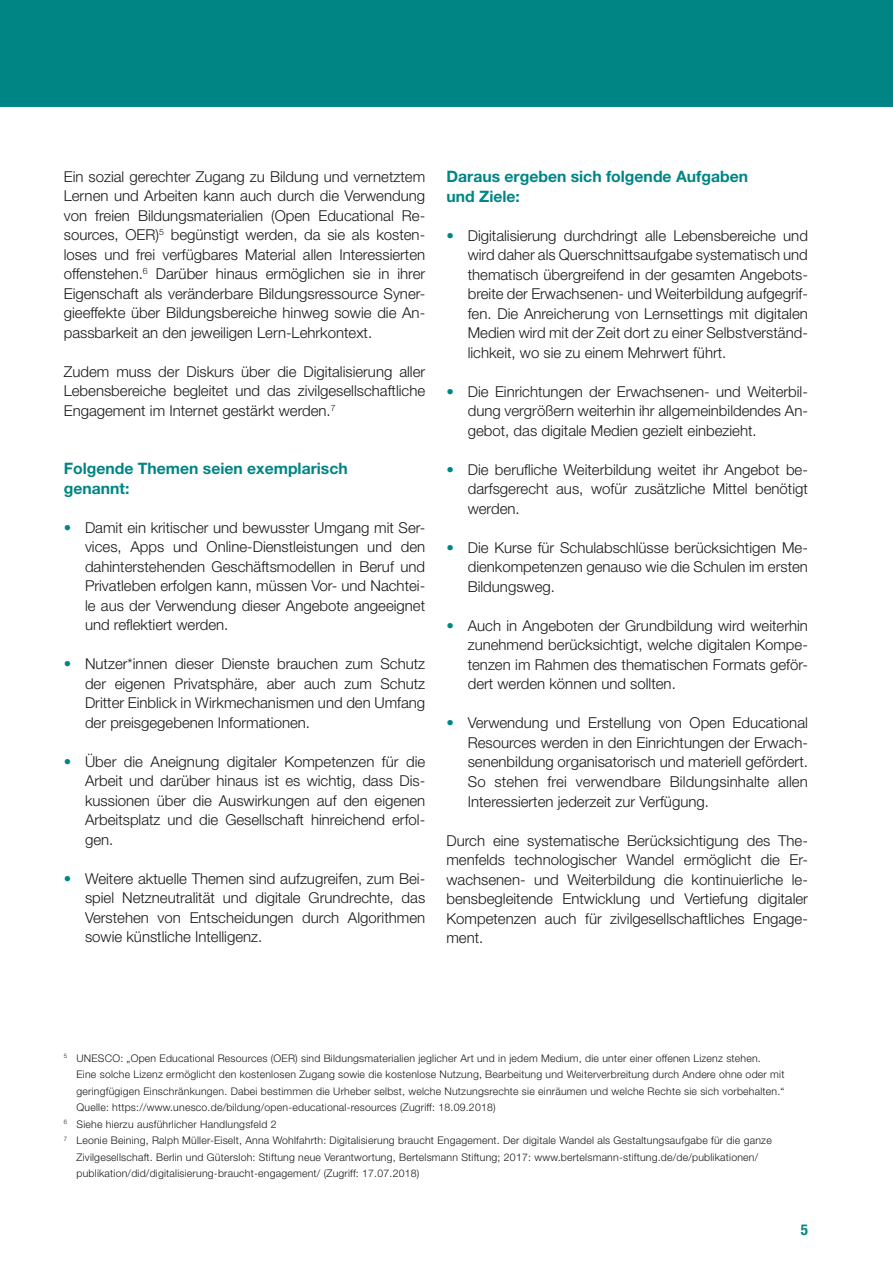
<style>
.page{position:relative;width:893px;height:1263px;background:#fff}
.page>*{position:absolute;margin:0;border:0;box-sizing:border-box;transform-origin:0 0}
.t1{font:700 15.75px/19.5px "Helvetica Neue LT";color:#008585}
.t2{font:300 15px/19.5px "Helvetica Neue LT";color:#1a1918;text-align:justify}
.t3{font:700 condensed 15px "Helvetica Neue LT Std";color:#008585}
.t4{font:300 10.5px "Helvetica Neue LT";letter-spacing:.02em;color:#1a1918}
.s1{color:#008585}
</style>
<div class="page">
<div style="left:0;top:0;width:893px;height:106px;background:#008585"></div>
<p class="t2" style="left:64px;top:166px;width:363px">Ein sozial gerechter Zugang zu Bildung und vernetztem Lernen und Arbeiten kann auch durch die Verwendung von freien Bildungsmaterialien (Open Educational Re&shy;sources, OER)<sup>5</sup> begünstigt werden, da sie als kosten&shy;loses und frei verfügbares Material allen Interessierten offenstehen.<sup>6</sup> Darüber hinaus ermöglichen sie in ihrer Eigenschaft als veränderbare Bildungsressource Syner&shy;gieeffekte über Bildungsbereiche hinweg sowie die An&shy;passbarkeit an den jeweiligen Lern-Lehrkontext.</p>
<p class="t2" style="left:64px;top:361px;width:363px">Zudem muss der Diskurs über die Digitalisierung aller Lebensbereiche begleitet und das zivilgesellschaftliche Engagement im Internet gestärkt werden.<sup>7</sup></p>
<p class="t1" style="left:64px;top:459px;width:285px">Folgende Themen seien exemplarisch genannt:</p>
<p class="t2" style="left:85px;top:517px;width:342px;text-indent:-21px"><span class="s1">•</span> Damit ein kritischer und bewusster Umgang mit Ser&shy;vices, Apps und Online-Dienstleistungen und den dahinterstehenden Geschäftsmodellen in Beruf und Privatleben erfolgen kann, müssen Vor- und Nachtei&shy;le aus der Verwendung dieser Angebote angeeignet und reflektiert werden.</p>
<p class="t2" style="left:85px;top:654px;width:342px;text-indent:-21px"><span class="s1">•</span> Nutzer*innen dieser Dienste brauchen zum Schutz der eigenen Privatsphäre, aber auch zum Schutz Dritter Einblick in Wirkmechanismen und den Umfang der preisgegebenen Informationen.</p>
<p class="t2" style="left:85px;top:751px;width:342px;text-indent:-21px"><span class="s1">•</span> Über die Aneignung digitaler Kompetenzen für die Arbeit und darüber hinaus ist es wichtig, dass Dis&shy;kussionen über die Auswirkungen auf den eigenen Arbeitsplatz und die Gesellschaft hinreichend erfol&shy;gen.</p>
<p class="t2" style="left:85px;top:868px;width:342px;text-indent:-21px"><span class="s1">•</span> Weitere aktuelle Themen sind aufzugreifen, zum Bei&shy;spiel Netzneutralität und digitale Grundrechte, das Verstehen von Entscheidungen durch Algorithmen sowie künstliche Intelligenz.</p>
<p class="t1" style="left:446px;top:167px;width:303px">Daraus ergeben sich folgende Aufgaben und Ziele:</p>
<p class="t2" style="left:468px;top:226px;width:342px;text-indent:-21px"><span class="s1">•</span> Digitalisierung durchdringt alle Lebensbereiche und wird daher als Querschnittsaufgabe systematisch und thematisch übergreifend in der gesamten Angebots&shy;breite der Erwachsenen- und Weiterbildung aufgegrif&shy;fen. Die Anreicherung von Lernsettings mit digitalen Medien wird mit der Zeit dort zu einer Selbstverständ&shy;lichkeit, wo sie zu einem Mehrwert führt.</p>
<p class="t2" style="left:468px;top:382px;width:342px;text-indent:-21px"><span class="s1">•</span> Die Einrichtungen der Erwachsenen- und Weiterbil&shy;dung vergrößern weiterhin ihr allgemeinbildendes An&shy;gebot, das digitale Medien gezielt einbezieht.</p>
<p class="t2" style="left:468px;top:460px;width:342px;text-indent:-21px"><span class="s1">•</span> Die berufliche Weiterbildung weitet ihr Angebot be&shy;darfsgerecht aus, wofür zusätzliche Mittel benötigt werden.</p>
<p class="t2" style="left:468px;top:538px;width:342px;text-indent:-21px"><span class="s1">•</span> Die Kurse für Schulabschlüsse berücksichtigen Me&shy;dienkompetenzen genauso wie die Schulen im ersten Bildungsweg.</p>
<p class="t2" style="left:468px;top:616px;width:342px;text-indent:-21px"><span class="s1">•</span> Auch in Angeboten der Grundbildung wird weiterhin zunehmend berücksichtigt, welche digitalen Kompe&shy;tenzen im Rahmen des thematischen Formats geför&shy;dert werden können und sollten.</p>
<p class="t2" style="left:468px;top:713px;width:342px;text-indent:-21px"><span class="s1">•</span> Verwendung und Erstellung von Open Educational Resources werden in den Einrichtungen der Erwach&shy;senenbildung organisatorisch und materiell gefördert.<br>So stehen frei verwendbare Bildungsinhalte allen Interessierten jederzeit zur Verfügung.</p>
<p class="t2" style="left:446px;top:830px;width:363px">Durch eine systematische Berücksichtigung des The&shy;menfelds technologischer Wandel ermöglicht die Er&shy;wachsenen- und Weiterbildung die kontinuierliche le&shy;bensbegleitende Entwicklung und Vertiefung digitaler Kompetenzen auch für zivilgesellschaftliches Engage&shy;ment.</p>
<p class="t4" style="left:64px;top:1052px;width:699px"><sup>5</sup> UNESCO: „Open Educational Resources (OER) sind Bildungsmaterialien jeglicher Art und in jedem Medium, die unter einer offenen Lizenz stehen.</p>
<p class="t4" style="left:77px;top:1068px;width:709px">Eine solche Lizenz ermöglicht den kostenlosen Zugang sowie die kostenlose Nutzung, Bearbeitung und Weiterverbreitung durch Andere ohne oder mit</p>
<p class="t4" style="left:77px;top:1085px;width:709px">geringfügigen Einschränkungen. Dabei bestimmen die Urheber selbst, welche Nutzungsrechte sie einräumen und welche Rechte sie sich vorbehalten.“</p>
<p class="t4" style="left:77px;top:1101px;width:421px">Quelle: https://www.unesco.de/bildung/open-educational-resources (Zugriff: 18.09.2018)</p>
<p class="t4" style="left:64px;top:1118px;width:214px"><sup>6</sup> Siehe hierzu ausführlicher Handlungsfeld 2</p>
<p class="t4" style="left:64px;top:1134px;width:709px"><sup>7</sup> Leonie Beining, Ralph Müller-Eiselt, Anna Wohlfahrth: Digitalisierung braucht Engagement. Der digitale Wandel als Gestaltungsaufgabe für die ganze</p>
<p class="t4" style="left:77px;top:1151px;width:683px">Zivilgesellschaft. Berlin und Gütersloh: Stiftung neue Verantwortung, Bertelsmann Stiftung; 2017: www.bertelsmann-stiftung.de/de/publikationen/</p>
<p class="t4" style="left:77px;top:1167px;width:344px">publikation/did/digitalisierung-braucht-engagement/ (Zugriff: 17.07.2018)</p>
<p class="t3" style="left:801px;top:1221px;width:9px">5</p>
</div>
